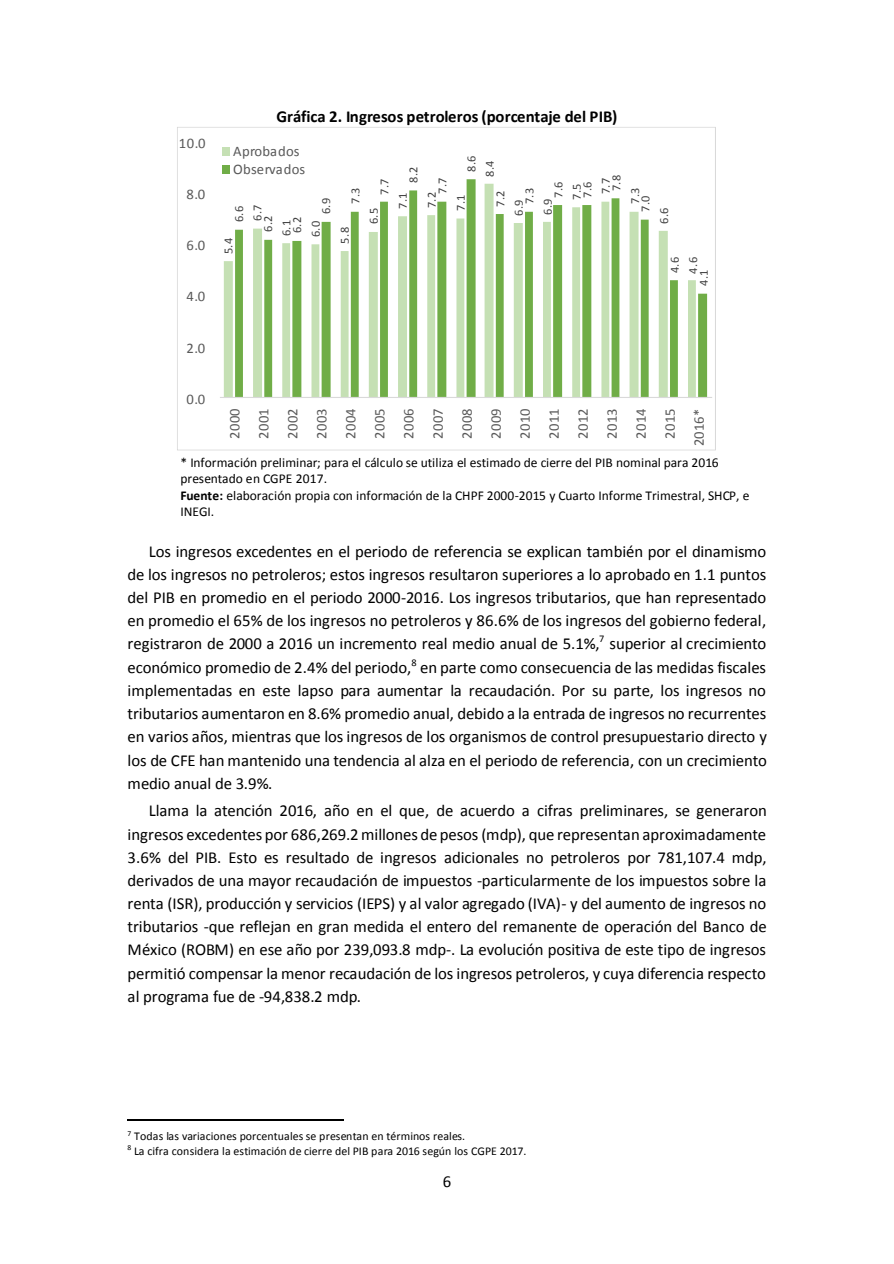
<style>
.page{position:relative;width:894px;height:1264px;background:#fff}
.page>*{position:absolute;margin:0;border:0;box-sizing:border-box;transform-origin:0 0}
.t1{font:16.8px/23.2px "Calibri";letter-spacing:-.01em;color:#000;text-align:justify}
.t2{font:700 16.8px "Calibri";color:#000}
.t3{font:14.7px/29px "Calibri";letter-spacing:.03em;color:#595959;text-align:justify}
.t4{font:14.7px "Calibri";letter-spacing:.01em;color:#595959}
.t5{font:14.55px/29px "Calibri";letter-spacing:.03em;color:#595959}
.t6{font:13.5px/16.4px "Calibri";color:#000}
.t7{font:12.45px "Calibri";color:#404040}
.t8{font:12.3px "Calibri";color:#404040}
.t9{font:11.85px/14.5px "Calibri";color:#000}
.s1{font-weight:700}
</style>
<div class="page">
<hr style="left:128px;top:1119px;width:216px;height:1px;background:#000">
<svg style="left:224px;top:261px;width:9px;height:136px"></svg>
<svg style="left:235px;top:179px;width:471px;height:218px"></svg>
<hr style="left:220px;top:397px;width:492px;height:1px;background:#d9d9d9">
<div style="left:221px;top:147px;width:8px;height:9px;background:#c5e0b4"></div>
<div style="left:221px;top:165px;width:8px;height:9px;background:#70ad47"></div>
<p class="t5" style="left:179px;top:130px;width:28px">10.0</p>
<p class="t3" style="left:186px;top:181px;width:20px">8.0</p>
<p class="t5" style="left:186px;top:232px;width:20px">6.0</p>
<p class="t3" style="left:186px;top:283px;width:20px">4.0</p>
<p class="t5" style="left:186px;top:334px;width:20px">2.0</p>
<p class="t5" style="left:186px;top:385px;width:20px">0.0</p>
<p class="t2" style="left:276px;top:110px;width:342px">Gráfica 2. Ingresos petroleros (porcentaje del PIB)</p>
<p class="t4" style="left:233px;top:145px;width:68px">Aprobados</p>
<p class="t5" style="left:233px;top:156px;width:74px">Observados</p>
<p class="t7" style="left:234px;top:222px;width:18px;rotate:-90deg">6.6</p>
<p class="t7" style="left:223px;top:254px;width:18px;rotate:-90deg">5.4</p>
<p class="t8" style="left:350px;top:204px;width:18px;rotate:-90deg">7.3</p>
<p class="t8" style="left:321px;top:214px;width:18px;rotate:-90deg">6.9</p>
<p class="t7" style="left:252px;top:221px;width:18px;rotate:-90deg">6.7</p>
<p class="t7" style="left:263px;top:232px;width:18px;rotate:-90deg">6.2</p>
<p class="t7" style="left:292px;top:233px;width:18px;rotate:-90deg">6.2</p>
<p class="t7" style="left:281px;top:236px;width:18px;rotate:-90deg">6.1</p>
<p class="t7" style="left:310px;top:237px;width:18px;rotate:-90deg">6.0</p>
<p class="t7" style="left:339px;top:243px;width:18px;rotate:-90deg">5.8</p>
<p class="t8" style="left:379px;top:195px;width:18px;rotate:-90deg">7.7</p>
<p class="t7" style="left:368px;top:224px;width:18px;rotate:-90deg">6.5</p>
<p class="t7" style="left:466px;top:171px;width:18px;rotate:-90deg">8.6</p>
<p class="t7" style="left:408px;top:183px;width:18px;rotate:-90deg">8.2</p>
<p class="t7" style="left:437px;top:194px;width:18px;rotate:-90deg">7.7</p>
<p class="t7" style="left:397px;top:209px;width:18px;rotate:-90deg">7.1</p>
<p class="t8" style="left:426px;top:208px;width:18px;rotate:-90deg">7.2</p>
<p class="t8" style="left:455px;top:211px;width:18px;rotate:-90deg">7.1</p>
<p class="t8" style="left:484px;top:177px;width:18px;rotate:-90deg">8.4</p>
<p class="t7" style="left:495px;top:207px;width:18px;rotate:-90deg">7.2</p>
<p class="t7" style="left:524px;top:204px;width:18px;rotate:-90deg">7.3</p>
<p class="t7" style="left:553px;top:198px;width:18px;rotate:-90deg">7.6</p>
<p class="t7" style="left:582px;top:198px;width:18px;rotate:-90deg">7.6</p>
<p class="t7" style="left:611px;top:191px;width:18px;rotate:-90deg">7.8</p>
<p class="t7" style="left:571px;top:200px;width:18px;rotate:-90deg">7.5</p>
<p class="t7" style="left:600px;top:194px;width:18px;rotate:-90deg">7.7</p>
<p class="t7" style="left:513px;top:216px;width:18px;rotate:-90deg">6.9</p>
<p class="t7" style="left:542px;top:215px;width:18px;rotate:-90deg">6.9</p>
<p class="t7" style="left:629px;top:204px;width:18px;rotate:-90deg">7.3</p>
<p class="t8" style="left:640px;top:212px;width:18px;rotate:-90deg">7.0</p>
<p class="t7" style="left:658px;top:224px;width:18px;rotate:-90deg">6.6</p>
<p class="t8" style="left:669px;top:273px;width:18px;rotate:-90deg">4.6</p>
<p class="t7" style="left:687px;top:273px;width:18px;rotate:-90deg">4.6</p>
<p class="t8" style="left:698px;top:286px;width:18px;rotate:-90deg">4.1</p>
<p class="t5" style="left:221px;top:439px;width:31px;rotate:-90deg">2000</p>
<p class="t3" style="left:250px;top:439px;width:31px;rotate:-90deg">2001<br>2002<br>2003<br>2004<br>2005<br>2006<br>2007<br>2008</p>
<p class="t5" style="left:482px;top:439px;width:31px;rotate:-90deg">2009<br>2010</p>
<p class="t3" style="left:540px;top:446px;width:39px;text-align:center;rotate:-90deg">2011<br>2012<br>2013<br>2014<br>2015<br>2016*</p>
<p class="t6" style="left:180px;top:455px;width:570px">* Información preliminar; para el cálculo se utiliza el estimado de cierre del PIB nominal para 2016 presentado en CGPE 2017.<br><span class="s1">Fuente:</span> elaboración propia con información de la CHPF 2000-2015 y Cuarto Informe Trimestral, SHCP, e INEGI.</p>
<p class="t1" style="left:128px;top:541px;width:640px;text-indent:21px">Los ingresos excedentes en el periodo de referencia se explican también por el dinamismo de los ingresos no petroleros; estos ingresos resultaron superiores a lo aprobado en 1.1 puntos del PIB en promedio en el periodo 2000-2016. Los ingresos tributarios, que han representado en promedio el 65% de los ingresos no petroleros y 86.6% de los ingresos del gobierno federal, registraron de 2000 a 2016 un incremento real medio anual de 5.1%,<sup>7</sup> superior al crecimiento económico promedio de 2.4% del periodo,<sup>8</sup> en parte como consecuencia de las medidas fiscales implementadas en este lapso para aumentar la recaudación. Por su parte, los ingresos no tributarios aumentaron en 8.6% promedio anual, debido a la entrada de ingresos no recurrentes en varios años, mientras que los ingresos de los organismos de control presupuestario directo y los de CFE han mantenido una tendencia al alza en el periodo de referencia, con un crecimiento medio anual de 3.9%.</p>
<p class="t1" style="left:128px;top:800px;width:640px;text-indent:21px">Llama la atención 2016, año en el que, de acuerdo a cifras preliminares, se generaron ingresos excedentes por 686,269.2 millones de pesos (mdp), que representan aproximadamente 3.6% del PIB. Esto es resultado de ingresos adicionales no petroleros por 781,107.4 mdp, derivados de una mayor recaudación de impuestos -particularmente de los impuestos sobre la renta (ISR), producción y servicios (IEPS) y al valor agregado (IVA)- y del aumento de ingresos no tributarios -que reflejan en gran medida el entero del remanente de operación del Banco de México (ROBM) en ese año por 239,093.8 mdp-. La evolución positiva de este tipo de ingresos permitió compensar la menor recaudación de los ingresos petroleros, y cuya diferencia respecto al programa fue de -94,838.2 mdp.</p>
<p class="t9" style="left:128px;top:1129px;width:400px"><sup>7</sup> Todas las variaciones porcentuales se presentan en términos reales.<br><sup>8</sup> La cifra considera la estimación de cierre del PIB para 2016 según los CGPE 2017.</p>
<p class="t1" style="left:443px;top:1170px;width:10px">6</p>
</div>
